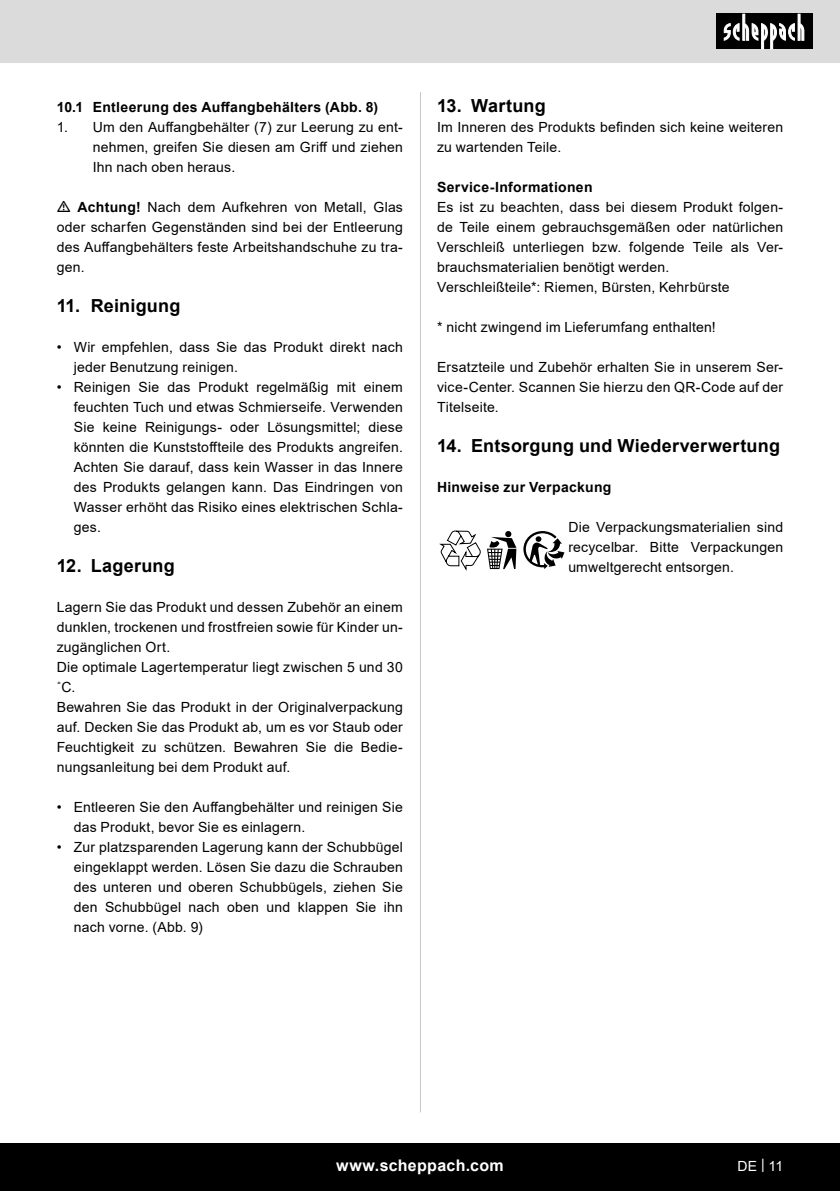
<style>
.page{position:relative;width:840px;height:1191px;background:#fff}
.page>*{position:absolute;margin:0;border:0;box-sizing:border-box;transform-origin:0 0}
.t1{font:700 18px "Arial";letter-spacing:.01em;color:#000}
.t2{font:700 16px "Arial";letter-spacing:.02em;color:#fff}
.Kapitelüberschrift{font:14px/20px "Arial";letter-spacing:.015em;color:#000;text-align:justify}
.Basiseinstellung{font:700 14px "Arial";letter-spacing:.02em;color:#000}
.Basiseinstellung-2{font:14px/20px "Arial";letter-spacing:.015em;color:#000;text-align:justify}
.t3{font:14px "Arial";color:#fff}
.s1{font-weight:700}
</style>
<div class="page">
<div style="left:0;top:0;width:839px;height:63px;background:#dbdbdb"></div>
<div style="left:0;top:1143px;width:839px;height:48px;background:#000"></div>
<div style="left:716px;top:14px;width:96px;height:35px;background:#000"></div>
<svg style="left:723px;top:14px;width:81px;height:35px"></svg>
<hr style="left:420px;top:92px;width:1px;height:1020px;background:#c7c7c7">
<svg style="left:487px;top:531px;width:29px;height:38px"></svg>
<svg style="left:523px;top:531px;width:41px;height:38px"></svg>
<svg style="left:439px;top:530px;width:41px;height:41px"></svg>
<p class="Basiseinstellung" style="left:57px;top:97px;width:323px">10.1 Entleerung des Auffangbehälters (Abb. 8)</p>
<p class="Kapitelüberschrift" style="left:93px;top:117px;width:311px;text-indent:-36px">1. Um den Auffangbehälter (7) zur Leerung zu ent&shy;nehmen, greifen Sie diesen am Griff und ziehen Ihn nach oben heraus.</p>
<p class="Kapitelüberschrift" style="left:57px;top:197px;width:347px;text-indent:21px"><span class="s1">Achtung!</span> Nach dem Aufkehren von Metall, Glas oder scharfen Gegenständen sind bei der Entleerung des Auffangbehälters feste Arbeitshandschuhe zu tra&shy;gen.</p>
<p class="t1" style="left:57px;top:293px;width:125px">11. Reinigung</p>
<p class="Kapitelüberschrift" style="left:74px;top:337px;width:330px;text-indent:-17px">• Wir empfehlen, dass Sie das Produkt direkt nach jeder Benutzung reinigen.</p>
<p class="Kapitelüberschrift" style="left:74px;top:377px;width:330px;text-indent:-17px">• Reinigen Sie das Produkt regelmäßig mit einem feuchten Tuch und etwas Schmierseife. Verwenden Sie keine Reinigungs- oder Lösungsmittel; diese könnten die Kunststoffteile des Produkts angreifen.<br>Achten Sie darauf, dass kein Wasser in das Innere des Produkts gelangen kann. Das Eindringen von Wasser erhöht das Risiko eines elektrischen Schla&shy;ges.</p>
<p class="t1" style="left:57px;top:553px;width:119px">12. Lagerung</p>
<p class="Kapitelüberschrift" style="left:57px;top:597px;width:347px">Lagern Sie das Produkt und dessen Zubehör an einem dunklen, trockenen und frostfreien sowie für Kinder un&shy;zugänglichen Ort.</p>
<p class="Kapitelüberschrift" style="left:57px;top:657px;width:347px">Die optimale Lagertemperatur liegt zwischen 5 und 30 ˚C.</p>
<p class="Kapitelüberschrift" style="left:57px;top:697px;width:347px">Bewahren Sie das Produkt in der Originalverpackung auf. Decken Sie das Produkt ab, um es vor Staub oder Feuchtigkeit zu schützen. Bewahren Sie die Bedie&shy;nungsanleitung bei dem Produkt auf.</p>
<p class="Kapitelüberschrift" style="left:74px;top:797px;width:330px;text-indent:-17px">• Entleeren Sie den Auffangbehälter und reinigen Sie das Produkt, bevor Sie es einlagern.</p>
<p class="Kapitelüberschrift" style="left:74px;top:837px;width:330px;text-indent:-17px">• Zur platzsparenden Lagerung kann der Schubbügel eingeklappt werden. Lösen Sie dazu die Schrauben des unteren und oberen Schubbügels, ziehen Sie den Schubbügel nach oben und klappen Sie ihn nach vorne. (Abb. 9)</p>
<p class="t1" style="left:437px;top:93px;width:110px">13. Wartung</p>
<p class="Kapitelüberschrift" style="left:437px;top:117px;width:347px">Im Inneren des Produkts befinden sich keine weiteren zu wartenden Teile.</p>
<p class="Basiseinstellung" style="left:437px;top:177px;width:157px">Service-Informationen</p>
<p class="Kapitelüberschrift" style="left:437px;top:197px;width:347px">Es ist zu beachten, dass bei diesem Produkt folgen&shy;de Teile einem gebrauchsgemäßen oder natürlichen Verschleiß unterliegen bzw. folgende Teile als Ver&shy;brauchsmaterialien benötigt werden.</p>
<p class="Kapitelüberschrift" style="left:437px;top:277px;width:294px">Verschleißteile*: Riemen, Bürsten, Kehrbürste</p>
<p class="Kapitelüberschrift" style="left:437px;top:317px;width:280px">* nicht zwingend im Lieferumfang enthalten!</p>
<p class="Kapitelüberschrift" style="left:437px;top:357px;width:347px">Ersatzteile und Zubehör erhalten Sie in unserem Ser&shy;vice-Center. Scannen Sie hierzu den QR-Code auf der Titelseite.</p>
<p class="t1" style="left:437px;top:433px;width:344px">14. Entsorgung und Wiederverwertung</p>
<p class="Basiseinstellung" style="left:437px;top:477px;width:176px">Hinweise zur Verpackung</p>
<p class="Basiseinstellung-2" style="left:568px;top:517px;width:216px">Die Verpackungsmaterialien sind recycelbar. Bitte Verpackungen umweltgerecht entsorgen.</p>
<p class="t2" style="left:336px;top:1154px;width:169px">www.scheppach.com</p>
<p class="t3" style="left:737px;top:1156px;width:47px">DE | 11</p>
</div>
